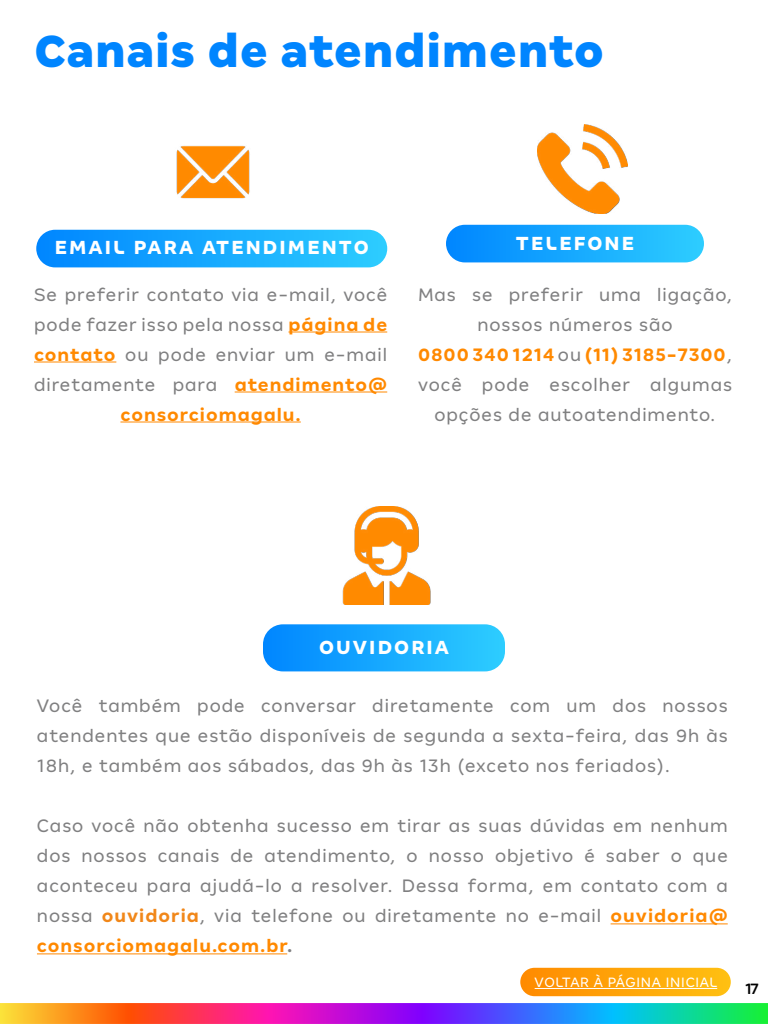
<style>
.page{position:relative;width:768px;height:1024px;background:#fff}
.page>*{position:absolute;margin:0;border:0;box-sizing:border-box;transform-origin:0 0}
.t1{font:900 50px "Magalu Textos Beta";color:#0085ff}
.t2{font:800 21px "Magalu Titulos";letter-spacing:.1em;color:#fff}
.t3{font:20px/30px "Magalu Titulos";letter-spacing:.05em;color:#808081;text-align:center}
.t4{font:500 17px "Magalu Submarcas";color:#000}
.t5{font:15px "Magalu Titulos";letter-spacing:.05em;color:#fff}
.s1{font-weight:700;color:#ff8900}
.s2{font-weight:700;color:#f18719}
.s3{font-weight:700}
</style>
<div class="page">
<div style="left:36px;top:230px;width:351px;height:37px;background:linear-gradient(to right,#0186ff,#2dcdff);border-radius:19px"></div>
<hr style="left:288px;top:332px;width:99px;height:1px;background:#ff8900">
<hr style="left:34px;top:362px;width:82px;height:1px;background:#ff8900">
<hr style="left:235px;top:392px;width:152px;height:1px;background:#ff8900">
<hr style="left:120px;top:422px;width:181px;height:1px;background:#ff8900">
<div style="left:446px;top:225px;width:258px;height:37px;background:linear-gradient(to right,#0086ff,#2dcdff);border-radius:19px"></div>
<img style="left:176px;top:145px;width:74px;height:54px">
<img style="left:538px;top:125px;width:89px;height:89px">
<hr style="left:611px;top:923px;width:117px;height:1px;background:#ff8900">
<hr style="left:37px;top:953px;width:250px;height:1px;background:#ff8900">
<svg style="left:263px;top:624px;width:242px;height:47px;background:#1facff"></svg>
<img style="left:342px;top:507px;width:89px;height:98px">
<img style="left:0;top:1003px;width:768px;height:21px">
<div style="left:520px;top:968px;width:211px;height:28px;background:linear-gradient(to right,#ff8a01,#ffc012);border-radius:14px"></div>
<hr style="left:535px;top:988px;width:182px;height:1px;background:#fff">
<h1 class="t1" style="left:34px;top:21px;width:572px">Canais de atendimento</h1>
<p class="t2" style="left:55px;top:236px;width:315px">EMAIL PARA ATENDIMENTO</p>
<p class="t2" style="left:516px;top:232px;width:120px">TELEFONE</p>
<p class="t3" style="left:34px;top:279px;width:355px">Se preferir contato via e-mail, você pode fazer isso pela nossa <span class="s1">página de contato</span> ou pode enviar um e-mail diretamente para <span class="s1">atendimento@ consorciomagalu.</span></p>
<p class="t3" style="left:418px;top:279px;width:316px">Mas se preferir uma ligação, nossos números são<br><span class="s1">0800 340 1214</span> ou <span class="s1">(11) 3185-7300</span>, você pode escolher algumas opções de autoatendimento.</p>
<p class="t2" style="left:319px;top:636px;width:132px">OUVIDORIA</p>
<p class="t3" style="left:37px;top:691px;width:692px;text-align:justify">Você também pode conversar diretamente com um dos nossos atendentes que estão disponíveis de segunda a sexta-feira, das 9h às 18h, e também aos sábados, das 9h às 13h (exceto nos feriados).</p>
<p class="t3" style="left:37px;top:811px;width:692px;text-align:justify">Caso você não obtenha sucesso em tirar as suas dúvidas em nenhum dos nossos canais de atendimento, o nosso objetivo é saber o que aconteceu para ajudá-lo a resolver. Dessa forma, em contato com a nossa <span class="s2">ouvidoria</span>, via telefone ou diretamente no e-mail <span class="s1">ouvidoria@ consorciomagalu.com.br</span><span class="s3">.</span></p>
<p class="t5" style="left:535px;top:975px;width:184px">VOLTAR À PÁGINA INICIAL</p>
<p class="t4" style="left:745px;top:980px;width:15px">17</p>
</div>
